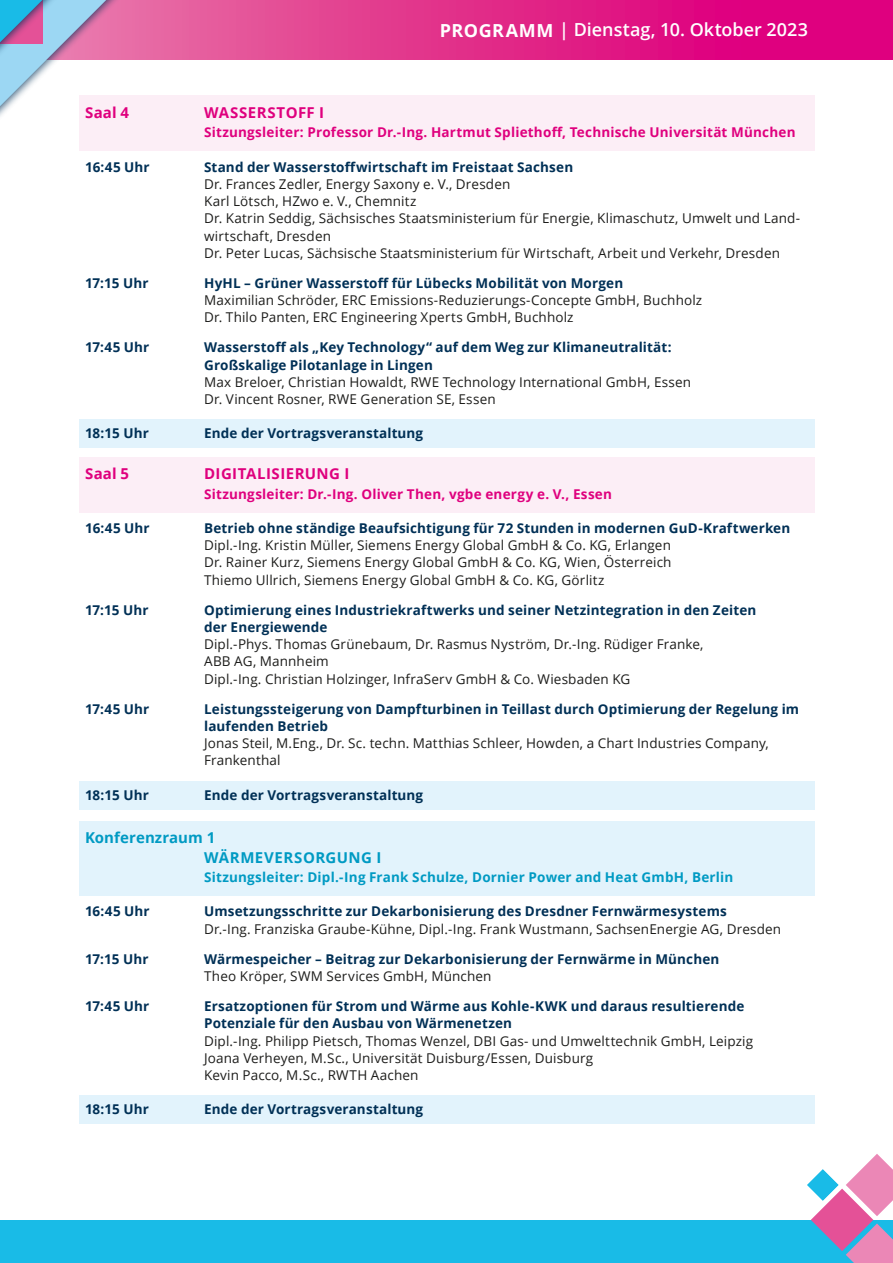
<style>
.page{position:relative;width:893px;height:1263px;background:#fff}
.page>*{position:absolute;margin:0;border:0;box-sizing:border-box;transform-origin:0 0}
.t1{font:600 18px "Open Sans";color:#fff}
.t2{font:700 15px "Open Sans";letter-spacing:.025em;color:#df007e}
.t3{font:700 15px/19.5px "Open Sans";letter-spacing:.015em;color:#009ac3}
.t4{font:13.5px/17.2px "Open Sans";letter-spacing:.01em;color:#1d1d1b}
.t5{font:700 13.5px/17.2px "Open Sans";letter-spacing:.01em;color:#003056}
.t6{font:700 13.5px "Open Sans";letter-spacing:.015em;color:#df007e}
.t7{font:700 13.5px "Open Sans";letter-spacing:.015em;color:#009ac3}
.s1{font-weight:700}
</style>
<div class="page">
<svg style="left:136px;top:0;width:757px;height:60px;background:#e1298a"></svg>
<div style="left:0;top:1220px;width:893px;height:43px;background:#19bbe7"></div>
<div style="left:0;top:0;width:136px;height:205px;background:#003056;opacity:.75"></div>
<svg style="left:0;top:0;width:126px;height:197px"></svg>
<div style="left:79px;top:96px;width:735px;height:55px;background:#fceef6"></div>
<div style="left:79px;top:419px;width:735px;height:29px;background:#e2f3fc"></div>
<div style="left:79px;top:457px;width:735px;height:55px;background:#fceef6"></div>
<div style="left:79px;top:781px;width:735px;height:28px;background:#e2f3fc"></div>
<div style="left:79px;top:821px;width:735px;height:75px;background:#e2f3fc"></div>
<div style="left:79px;top:1095px;width:735px;height:29px;background:#e2f3fc"></div>
<svg style="left:807px;top:1154px;width:86px;height:109px"></svg>
<h1 class="t1" style="left:440px;top:18px;width:369px"><span class="s1">PROGRAMM</span> | Dienstag, 10. Oktober 2023</h1>
<p class="t2" style="left:85px;top:102px;width:46px">Saal 4</p>
<p class="t2" style="left:204px;top:102px;width:122px">WASSERSTOFF I</p>
<p class="t6" style="left:204px;top:123px;width:593px">Sitzungsleiter: Professor Dr.-Ing. Hartmut Spliethoff, Technische Universität München</p>
<p class="t5" style="left:85px;top:158px;width:66px">16:45 Uhr</p>
<p class="t5" style="left:204px;top:158px;width:371px">Stand der Wasserstoffwirtschaft im Freistaat Sachsen</p>
<p class="t4" style="left:204px;top:175px;width:598px">Dr. Frances Zedler, Energy Saxony e. V., Dresden<br>Karl Lötsch, HZwo e. V., Chemnitz<br>Dr. Katrin Seddig, Sächsisches Staatsministerium für Energie, Klimaschutz, Umwelt und Land&shy;wirtschaft, Dresden<br>Dr. Peter Lucas, Sächsische Staatsministerium für Wirtschaft, Arbeit und Verkehr, Dresden</p>
<p class="t5" style="left:85px;top:274px;width:65px">17:15 Uhr</p>
<p class="t5" style="left:204px;top:274px;width:421px">HyHL – Grüner Wasserstoff für Lübecks Mobilität von Morgen</p>
<p class="t4" style="left:204px;top:291px;width:500px">Maximilian Schröder, ERC Emissions-Reduzierungs-Concepte GmbH, Buchholz<br>Dr. Thilo Panten, ERC Engineering Xperts GmbH, Buchholz</p>
<p class="t5" style="left:85px;top:338px;width:66px">17:45 Uhr</p>
<p class="t5" style="left:204px;top:338px;width:469px">Wasserstoff als „Key Technology“ auf dem Weg zur Klimaneutralität:<br>Großskalige Pilotanlage in Lingen</p>
<p class="t4" style="left:204px;top:373px;width:489px">Max Breloer, Christian Howaldt, RWE Technology International GmbH, Essen<br>Dr. Vincent Rosner, RWE Generation SE, Essen</p>
<p class="t5" style="left:85px;top:424px;width:65px">18:15 Uhr</p>
<p class="t5" style="left:204px;top:424px;width:221px">Ende der Vortragsveranstaltung</p>
<p class="t2" style="left:85px;top:463px;width:46px">Saal 5</p>
<p class="t2" style="left:204px;top:463px;width:147px">DIGITALISIERUNG I</p>
<p class="t6" style="left:204px;top:484px;width:409px">Sitzungsleiter: Dr.-Ing. Oliver Then, vgbe energy e. V., Essen</p>
<p class="t5" style="left:85px;top:519px;width:66px">16:45 Uhr</p>
<p class="t5" style="left:204px;top:519px;width:588px">Betrieb ohne ständige Beaufsichtigung für 72 Stunden in modernen GuD-Kraftwerken</p>
<p class="t4" style="left:204px;top:536px;width:469px;text-align:justify">Dipl.-Ing. Kristin Müller, Siemens Energy Global GmbH &amp; Co. KG, Erlangen Dr. Rainer Kurz, Siemens Energy Global GmbH &amp; Co. KG, Wien, Österreich Thiemo Ullrich, Siemens Energy Global GmbH &amp; Co. KG, Görlitz</p>
<p class="t5" style="left:85px;top:601px;width:65px">17:15 Uhr</p>
<p class="t5" style="left:204px;top:601px;width:554px">Optimierung eines Industriekraftwerks und seiner Netzintegration in den Zeiten der Energiewende</p>
<p class="t4" style="left:204px;top:635px;width:501px">Dipl.-Phys. Thomas Grünebaum, Dr. Rasmus Nyström, Dr.-Ing. Rüdiger Franke,<br>ABB AG, Mannheim<br>Dipl.-Ing. Christian Holzinger, InfraServ GmbH &amp; Co. Wiesbaden KG</p>
<p class="t5" style="left:85px;top:700px;width:66px">17:45 Uhr</p>
<p class="t5" style="left:204px;top:700px;width:597px">Leistungssteigerung von Dampfturbinen in Teillast durch Optimierung der Regelung im laufenden Betrieb</p>
<p class="t4" style="left:204px;top:734px;width:566px">Jonas Steil, M.Eng., Dr. Sc. techn. Matthias Schleer, Howden, a Chart Industries Company,<br>Frankenthal</p>
<p class="t5" style="left:85px;top:786px;width:65px">18:15 Uhr</p>
<p class="t5" style="left:204px;top:786px;width:221px">Ende der Vortragsveranstaltung</p>
<p class="t3" style="left:204px;top:828px;width:179px;text-indent:-119px">Konferenzraum 1<br>WÄRMEVERSORGUNG I</p>
<p class="t7" style="left:204px;top:868px;width:531px">Sitzungsleiter: Dipl.-Ing Frank Schulze, Dornier Power and Heat GmbH, Berlin</p>
<p class="t5" style="left:85px;top:902px;width:66px">16:45 Uhr</p>
<p class="t5" style="left:204px;top:902px;width:524px">Umsetzungsschritte zur Dekarbonisierung des Dresdner Fernwärmesystems</p>
<p class="t4" style="left:204px;top:920px;width:579px">Dr.-Ing. Franziska Graube-Kühne, Dipl.-Ing. Frank Wustmann, SachsenEnergie AG, Dresden</p>
<p class="t5" style="left:85px;top:950px;width:65px">17:15 Uhr</p>
<p class="t5" style="left:204px;top:950px;width:517px">Wärmespeicher – Beitrag zur Dekarbonisierung der Fernwärme in München</p>
<p class="t4" style="left:204px;top:967px;width:289px">Theo Kröper, SWM Services GmbH, München</p>
<p class="t5" style="left:85px;top:997px;width:66px">17:45 Uhr</p>
<p class="t5" style="left:204px;top:997px;width:542px">Ersatzoptionen für Strom und Wärme aus Kohle-KWK und daraus resultierende<br>Potenziale für den Ausbau von Wärmenetzen</p>
<p class="t4" style="left:204px;top:1032px;width:550px">Dipl.-Ing. Philipp Pietsch, Thomas Wenzel, DBI Gas- und Umwelttechnik GmbH, Leipzig<br>Joana Verheyen, M.Sc., Universität Duisburg/Essen, Duisburg<br>Kevin Pacco, M.Sc., RWTH Aachen</p>
<p class="t5" style="left:85px;top:1100px;width:65px">18:15 Uhr</p>
<p class="t5" style="left:204px;top:1100px;width:221px">Ende der Vortragsveranstaltung</p>
</div>
